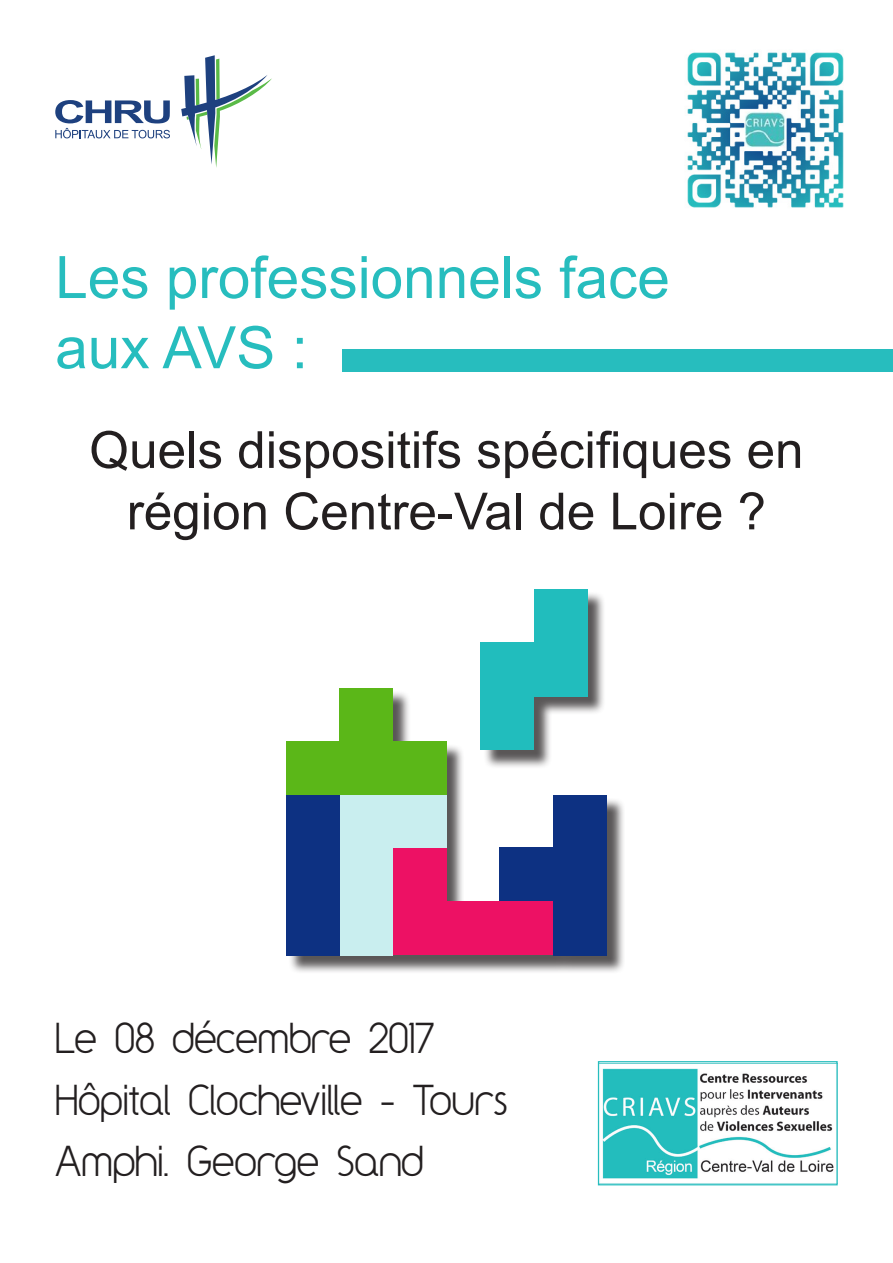
<style>
.page{position:relative;width:893px;height:1263px;background:#fff}
.page>*{position:absolute;margin:0;border:0;box-sizing:border-box;transform-origin:0 0}
.t1{font:58.5px/70.2px "Arial";color:#27bdbe}
.t2{font:51.15px/61.5px "Arial";color:#231f20;text-align:center}
.t3{font:36px "Y2 K Neophyte";color:#231f20}
</style>
<div class="page">
<div style="left:342px;top:349px;width:551px;height:22px;background:#27bdbe"></div>
<div style="left:483px;top:591px;width:123px;height:178px;background:#231f20;opacity:.75"></div>
<div style="left:534px;top:589px;width:53px;height:107px;background:#21bdbd"></div>
<div style="left:480px;top:643px;width:54px;height:107px;background:#21bdbd"></div>
<div style="left:288px;top:690px;width:337px;height:284px;background:#231f20;opacity:.75"></div>
<div style="left:340px;top:795px;width:53px;height:160px;background:#c9eeef"></div>
<div style="left:393px;top:795px;width:53px;height:53px;background:#c9eeef"></div>
<div style="left:393px;top:902px;width:160px;height:53px;background:#ed1164"></div>
<div style="left:393px;top:848px;width:53px;height:54px;background:#ed1164"></div>
<div style="left:286px;top:741px;width:160px;height:54px;background:#5bb718"></div>
<div style="left:340px;top:688px;width:53px;height:53px;background:#5bb718"></div>
<div style="left:286px;top:795px;width:54px;height:160px;background:#0d3182"></div>
<div style="left:553px;top:795px;width:54px;height:160px;background:#0d3182"></div>
<div style="left:499px;top:848px;width:54px;height:53px;background:#0d3182"></div>
<img style="left:600px;top:1063px;width:236px;height:116px">
<div style="left:598px;top:1061px;width:240px;height:124px;border:1px solid #27bdbe"></div>
<svg style="left:181px;top:55px;width:91px;height:113px"></svg>
<svg style="left:55px;top:100px;width:115px;height:38px"></svg>
<img style="left:687px;top:52px;width:157px;height:156px">
<p class="t1" style="left:55px;top:243px;width:616px">Les professionnels face aux AVS :</p>
<p class="t2" style="left:89px;top:420px;width:716px">Quels dispositifs spécifiques en région Centre-Val de Loire ?</p>
<p class="t3" style="left:55px;top:1013px;width:380px">Le 08 décembre 2017</p>
<p class="t3" style="left:55px;top:1075px;width:454px">Hôpital Clocheville - Tours</p>
<p class="t3" style="left:55px;top:1136px;width:370px">Amphi. George Sand</p>
</div>
